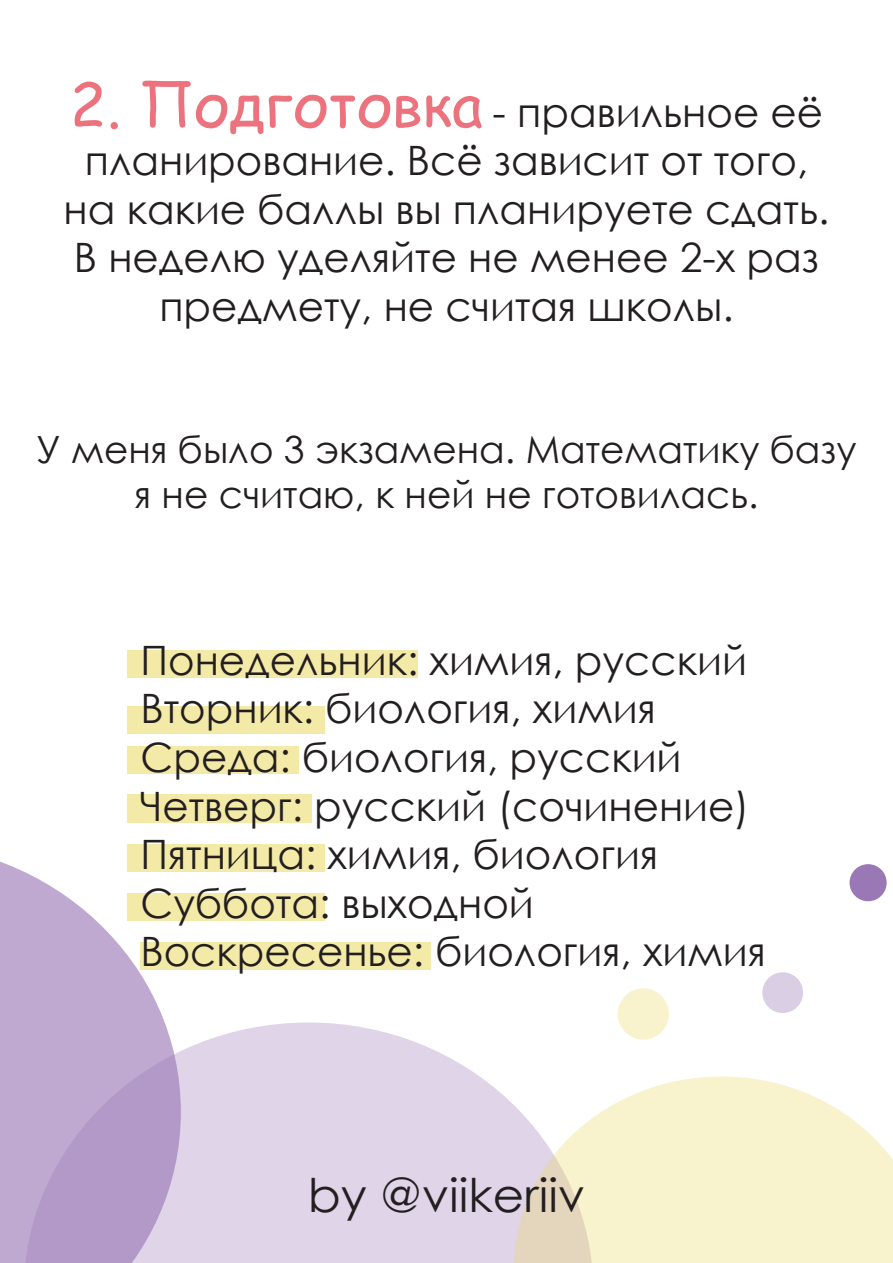
<style>
.page{position:relative;width:893px;height:1263px;background:#fff}
.page>*{position:absolute;margin:0;border:0;box-sizing:border-box;transform-origin:0 0}
.t1{font:46.5px "Century Gothic";color:#231f20;scale:1.04 1}
.t2{font:40.5px/48.6px "Century Gothic";color:#231f20;text-align:center}
.t3{font:37.5px/45px "Century Gothic";color:#231f20;text-align:center}
.s1{font-family:"Comic Sans MS";font-size:60px;color:#ec727d}
</style>
<div class="page">
<svg style="left:0;top:861px;width:181px;height:402px;fill:#bfa9d0"></svg>
<svg style="left:24px;top:1022px;width:490px;height:241px;background:#d5c7e0"></svg>
<svg style="left:514px;top:1076px;width:379px;height:187px;background:#f6f1d3"></svg>
<div style="left:618px;top:988px;width:51px;height:51px;background:#f8f3cc;border-radius:50%"></div>
<div style="left:762px;top:972px;width:41px;height:41px;background:#dacee4;border-radius:50%"></div>
<div style="left:849px;top:864px;width:38px;height:37px;background:#9a77b5;border-radius:50%"></div>
<div style="left:127px;top:650px;width:290px;height:28px;background:#f4eaa8"></div>
<div style="left:141px;top:942px;width:290px;height:27px;background:#f4eaa8"></div>
<div style="left:127px;top:893px;width:198px;height:28px;background:#f4eaa8"></div>
<div style="left:127px;top:844px;width:198px;height:28px;background:#f4eaa8"></div>
<div style="left:127px;top:794px;width:185px;height:29px;background:#f4eaa8"></div>
<div style="left:127px;top:746px;width:171px;height:28px;background:#f4eaa8"></div>
<div style="left:127px;top:706px;width:198px;height:27px;background:#f4eaa8"></div>
<p class="t2" style="left:64px;top:87px;width:767px"><span class="s1">2. Подготовка</span> - правильное её планирование. Всё зависит от того, на какие баллы вы планируете сдать.<br>В неделю уделяйте не менее 2-х раз предмету, не считая школы.</p>
<p class="t3" style="left:37px;top:426px;width:821px">У меня было 3 экзамена. Математику базу я не считаю, к ней не готовилась.</p>
<p class="t2" style="left:141px;top:635px;width:627px;text-align:left">Понедельник: химия, русский<br>Вторник: биология, химия<br>Среда: биология, русский<br>Четверг: русский (сочинение)<br>Пятница: химия, биология<br>Суббота: выходной<br>Воскресенье: биология, химия</p>
<p class="t1" style="left:308px;top:1163px;width:268px">by @viikeriiv</p>
</div>
